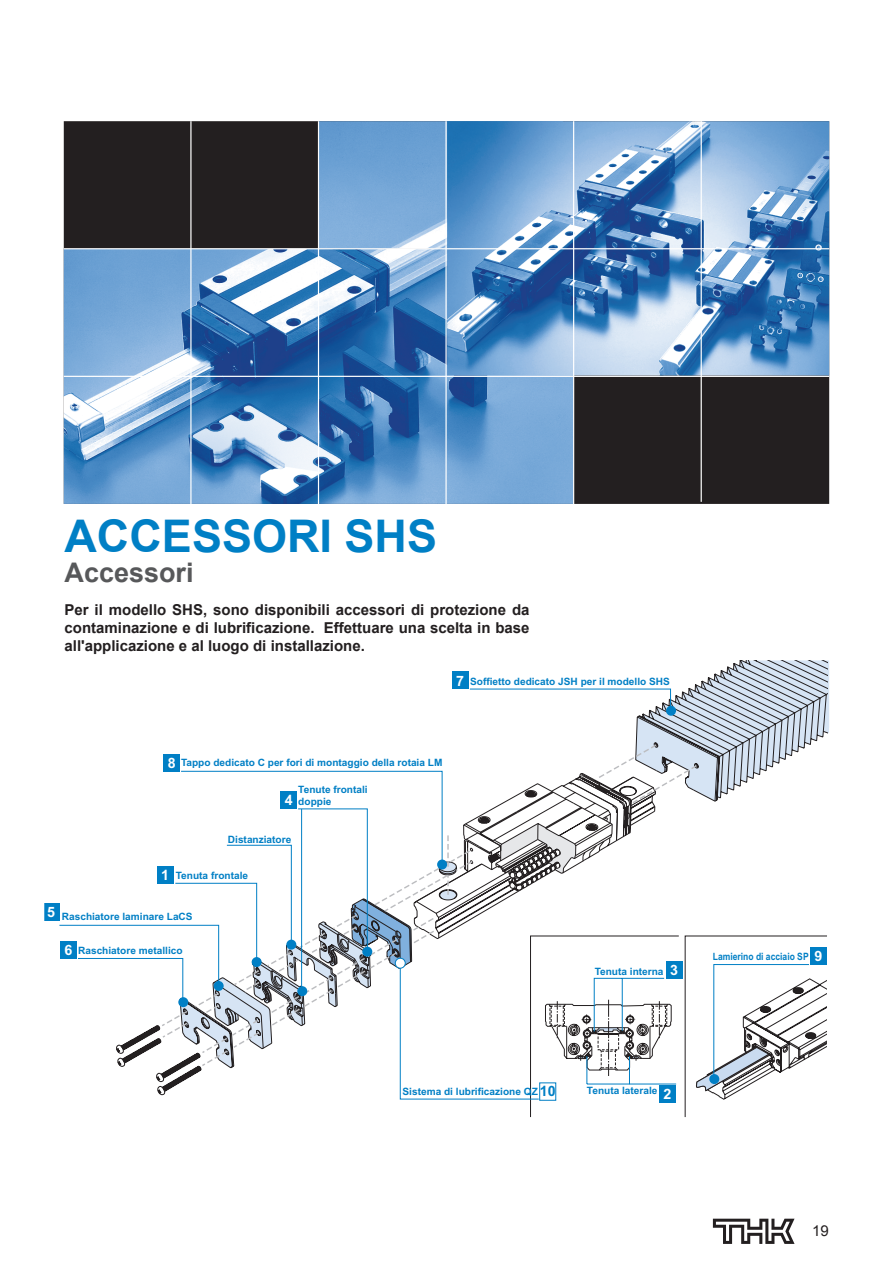
<style>
.page{position:relative;width:893px;height:1263px;background:#fff}
.page>*{position:absolute;margin:0;border:0;box-sizing:border-box;transform-origin:0 0}
.t1{font:700 45px "Arial";color:#007fc5}
.t2{font:700 27px "Arial";color:#57585a}
.t3{font:700 15px/18px "Arial";color:#231f20;text-align:justify}
.t4{font:15px "Arial";color:#231f20}
.t5{font:700 14.25px "Arial";color:#fff}
.t6{font:700 10.05px/12.1px "Arial";color:#007fc5}
.t7{font:700 10.05px "Arial";color:#007fc5;scale:.84 1}
.s1{font-size:14.25px;color:#fff}
.s2{font-size:14.25px}
</style>
<div class="page">
<svg style="left:713px;top:1219px;width:81px;height:25px"></svg>
<div style="left:64px;top:121px;width:765px;height:383px;background:#231f20"></div>
<img style="left:64px;top:249px;width:509px;height:255px">
<img style="left:319px;top:121px;width:126px;height:127px">
<img style="left:447px;top:121px;width:382px;height:255px">
<div style="left:44px;top:903px;width:15px;height:18px;background:#007fc5"></div>
<div style="left:660px;top:1086px;width:16px;height:17px;background:#007fc5"></div>
<svg style="left:59px;top:660px;width:770px;height:440px"></svg>
<div style="left:709px;top:1074px;width:10px;height:10px;background:#007fc5;border-radius:50%"></div>
<hr style="left:629px;top:1084px;width:47px;height:1px;background:#007fc5">
<hr style="left:190px;top:121px;width:2px;height:384px;background:#fff">
<hr style="left:318px;top:121px;width:1px;height:384px;background:#fff">
<hr style="left:445px;top:121px;width:2px;height:384px;background:#fff">
<hr style="left:573px;top:121px;width:1px;height:384px;background:#fff">
<hr style="left:701px;top:121px;width:1px;height:381px;background:#fff">
<hr style="left:64px;top:248px;width:765px;height:1px;background:#fff">
<hr style="left:64px;top:376px;width:765px;height:1px;background:#fff">
<h1 class="t1" style="left:64px;top:507px;width:374px">ACCESSORI SHS</h1>
<h2 class="t2" style="left:64px;top:555px;width:131px">Accessori</h2>
<h3 class="t3" style="left:64px;top:601px;width:466px">Per il modello SHS, sono disponibili accessori di protezione da contaminazione e di lubrificazione. Effettuare una scelta in base all'applicazione e al luogo di installazione.</h3>
<p class="t6" style="left:456px;top:676px;width:215px"><span class="s1">7</span> Soffietto dedicato JSH per il modello SHS</p>
<p class="t6" style="left:168px;top:757px;width:276px"><span class="s1">8</span> Tappo dedicato C per fori di montaggio della rotaia LM</p>
<p class="t6" style="left:285px;top:783px;width:85px;text-indent:14px">Tenute frontali<br><span class="s1">4</span> doppie</p>
<p class="t6" style="left:228px;top:833px;width:65px">Distanziatore</p>
<h3 class="t5" style="left:161px;top:865px;width:9px">1</h3>
<p class="t6" style="left:176px;top:870px;width:74px">Tenuta frontale</p>
<p class="t6" style="left:47px;top:910px;width:147px"><sup>5</sup> Raschiatore laminare LaCS</p>
<p class="t6" style="left:64px;top:945px;width:120px"><span class="s1">6</span> Raschiatore metallico</p>
<p class="t6" style="left:595px;top:965px;width:85px">Tenuta interna <span class="s1">3</span></p>
<p class="t7" style="left:713px;top:949px;width:132px">Lamierino di acciaio SP <span class="s1">9</span></p>
<p class="t6" style="left:403px;top:1086px;width:155px">Sistema di lubrificazione QZ <span class="s2">10</span></p>
<p class="t6" style="left:587px;top:1084px;width:86px">Tenuta laterale <span class="s1">2</span></p>
<h3 class="t4" style="left:812px;top:1221px;width:18px">19</h3>
</div>
